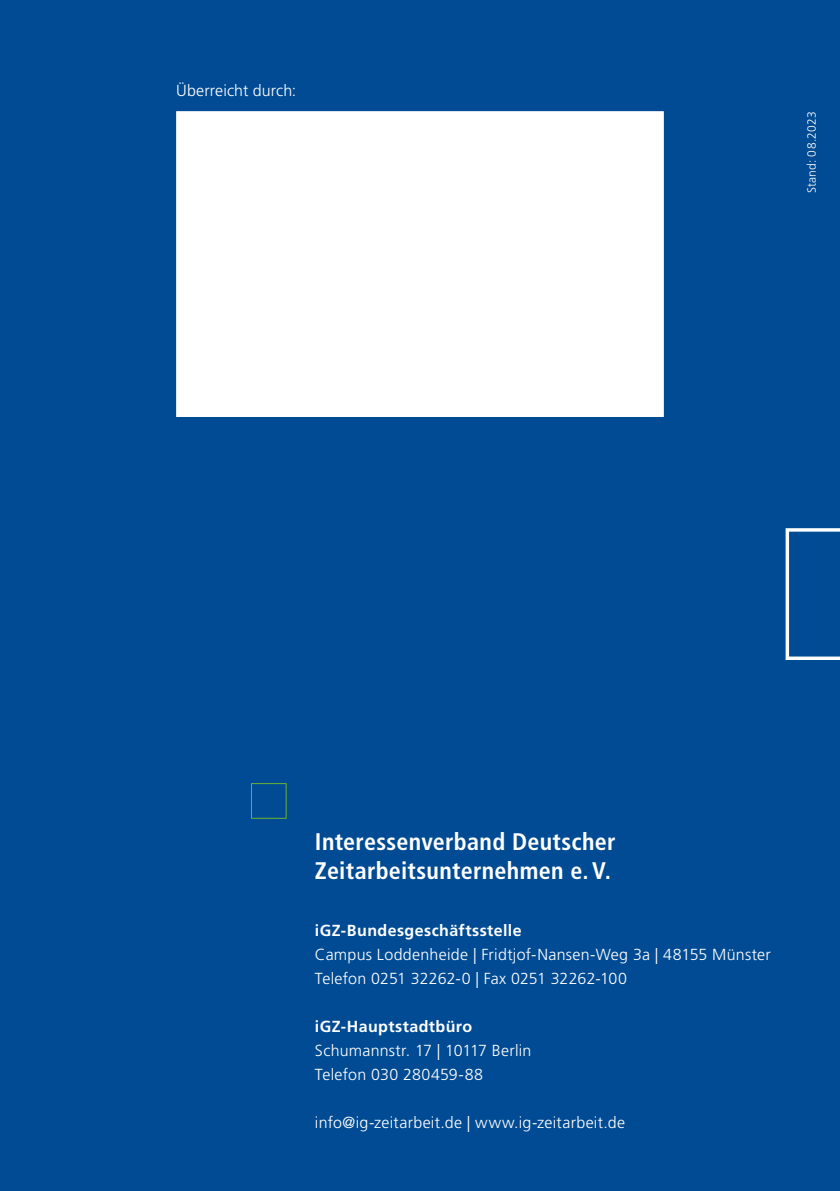
<style>
.page{position:relative;width:840px;height:1191px;background:#fff}
.page>*{position:absolute;margin:0;border:0;box-sizing:border-box;transform-origin:0 0}
.VERSALIEN_Überschrif{font:700 condensed 24px "Frutiger LT Pro";letter-spacing:.01em;color:#fff}
.Fließtext_8_pt{font:300 16px "Frutiger LT Pro";letter-spacing:.015em;color:#fff}
.Fließtext_8_pt-2{font:700 16px "Frutiger LT Pro";letter-spacing:.025em;color:#fff}
.Fließtext_8_pt-3{font:300 12px "Frutiger LT Pro";letter-spacing:.025em;color:#fff}
</style>
<div class="page">
<div style="left:0;top:0;width:839px;height:1191px;background:#004b93"></div>
<div style="left:176px;top:111px;width:487px;height:306px;background:#fff;border:1px solid #fff"></div>
<svg style="left:785px;top:528px;width:54px;height:132px"></svg>
<svg style="left:251px;top:783px;width:35px;height:35px"></svg>
<p class="Fließtext_8_pt" style="left:176px;top:81px;width:122px">Überreicht durch:</p>
<p class="Fließtext_8_pt-3" style="left:804px;top:193px;width:84px;rotate:-90deg">Stand: 08.2023</p>
<p class="VERSALIEN_Überschrif" style="left:315px;top:827px;width:302px">Interessenverband Deutscher</p>
<p class="VERSALIEN_Überschrif" style="left:315px;top:856px;width:297px">Zeitarbeitsunternehmen e. V.</p>
<p class="Fließtext_8_pt-2" style="left:315px;top:921px;width:208px">iGZ-Bundesgeschäftsstelle</p>
<p class="Fließtext_8_pt" style="left:315px;top:945px;width:457px">Campus Loddenheide | Fridtjof-Nansen-Weg 3a | 48155 Münster</p>
<p class="Fließtext_8_pt" style="left:315px;top:969px;width:313px">Telefon 0251 32262-0 | Fax 0251 32262-100</p>
<p class="Fließtext_8_pt-2" style="left:315px;top:1017px;width:159px">iGZ-Hauptstadtbüro</p>
<p class="Fließtext_8_pt" style="left:315px;top:1041px;width:218px">Schumannstr. 17 | 10117 Berlin</p>
<p class="Fließtext_8_pt" style="left:315px;top:1065px;width:169px">Telefon 030 280459-88</p>
<p class="Fließtext_8_pt" style="left:315px;top:1113px;width:311px">info@ig-zeitarbeit.de | www.ig-zeitarbeit.de</p>
</div>
